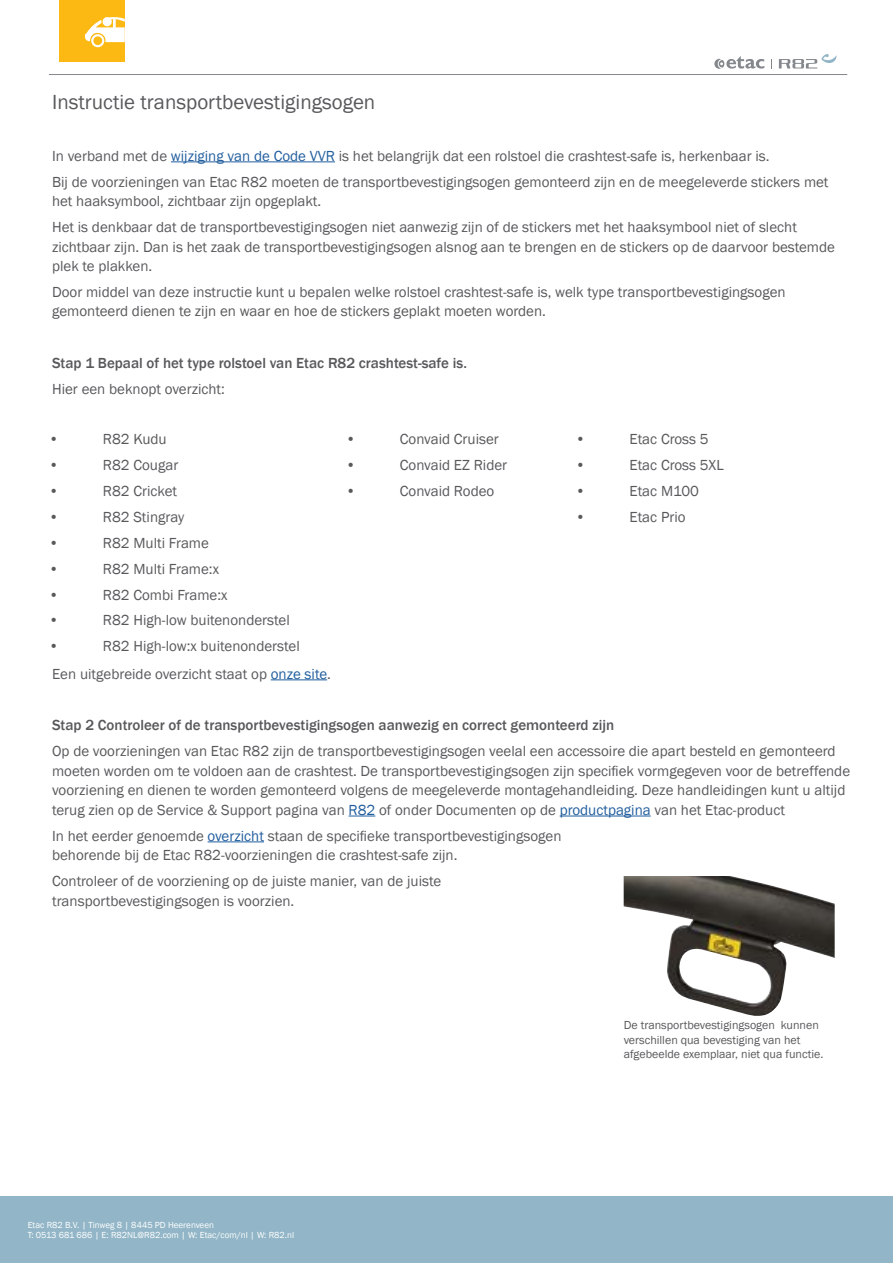
<style>
.page{position:relative;width:893px;height:1263px;background:#fff}
.page>*{position:absolute;margin:0;border:0;box-sizing:border-box;transform-origin:0 0}
.t1{font:21px "Franklin Gothic";color:#58595b}
.t2{font:15px/19.5px "Franklin Gothic";color:#58595b}
.t3{font:500 15px "Franklin Gothic";color:#58595b}
.t4{font:12px/14.4px "Franklin Gothic";color:#58595b}
.t5{font:9px/10.8px "Franklin Gothic";color:#fff}
.s1{color:#215e9e}
</style>
<div class="page">
<div style="left:0;top:1196px;width:893px;height:67px;background:#92b6c7"></div>
<hr style="left:49px;top:74px;width:798px;height:1px;background:#84888c">
<hr style="left:171px;top:161px;width:164px;height:1px;background:#215e9e">
<hr style="left:271px;top:679px;width:56px;height:1px;background:#215e9e">
<svg style="left:349px;top:816px;width:26px;height:1px"></svg>
<hr style="left:560px;top:816px;width:91px;height:1px;background:#215e9e">
<hr style="left:208px;top:841px;width:56px;height:1px;background:#215e9e">
<svg style="left:714px;top:56px;width:50px;height:13px"></svg>
<svg style="left:779px;top:54px;width:57px;height:15px"></svg>
<div style="left:60px;top:0;width:65px;height:61px;background:#fdb913"></div>
<svg style="left:85px;top:17px;width:40px;height:30px"></svg>
<img style="left:624px;top:876px;width:211px;height:140px">
<h1 class="t1" style="left:52px;top:89px;width:325px">Instructie transportbevestigingsogen</h1>
<p class="t2" style="left:52px;top:143px;width:778px;line-height:25.8px">In verband met de <span class="s1">wijziging van de Code VVR</span> is het belangrijk dat een rolstoel die crashtest-safe is, herkenbaar is.<br>Bij de voorzieningen van Etac R82 moeten de transportbevestigingsogen gemonteerd zijn en de meegeleverde stickers met</p>
<p class="t2" style="left:52px;top:189px;width:746px;line-height:25.8px">het haaksymbool, zichtbaar zijn opgeplakt.<br>Het is denkbaar dat de transportbevestigingsogen niet aanwezig zijn of de stickers met het haaksymbool niet of slecht</p>
<p class="t2" style="left:52px;top:237px;width:784px">zichtbaar zijn. Dan is het zaak de transportbevestigingsogen alsnog aan te brengen en de stickers op de daarvoor bestemde plek te plakken.</p>
<p class="t2" style="left:52px;top:282px;width:735px">Door middel van deze instructie kunt u bepalen welke rolstoel crashtest-safe is, welk type transportbevestigingsogen gemonteerd dienen te zijn en waar en hoe de stickers geplakt moeten worden.</p>
<p class="t3" style="left:52px;top:354px;width:416px">Stap 1 Bepaal of het type rolstoel van Etac R82 crashtest-safe is.</p>
<p class="t2" style="left:52px;top:380px;width:174px">Hier een beknopt overzicht:</p>
<p class="t2" style="left:49px;top:430px;width:12px">•</p>
<p class="t2" style="left:103px;top:430px;width:65px">R82 Kudu</p>
<p class="t2" style="left:49px;top:456px;width:12px">•</p>
<p class="t2" style="left:103px;top:456px;width:77px">R82 Cougar</p>
<p class="t2" style="left:49px;top:482px;width:12px">•</p>
<p class="t2" style="left:103px;top:482px;width:76px">R82 Cricket</p>
<p class="t2" style="left:49px;top:507px;width:12px">•</p>
<p class="t2" style="left:103px;top:507px;width:83px">R82 Stingray</p>
<p class="t2" style="left:49px;top:533px;width:12px">•</p>
<p class="t2" style="left:103px;top:533px;width:108px">R82 Multi Frame</p>
<p class="t2" style="left:49px;top:559px;width:12px">•</p>
<p class="t2" style="left:103px;top:559px;width:118px">R82 Multi Frame:x</p>
<p class="t2" style="left:49px;top:585px;width:12px">•</p>
<p class="t2" style="left:103px;top:585px;width:126px">R82 Combi Frame:x</p>
<p class="t2" style="left:49px;top:611px;width:12px">•</p>
<p class="t2" style="left:103px;top:611px;width:188px">R82 High-low buitenonderstel</p>
<p class="t2" style="left:49px;top:637px;width:12px">•</p>
<p class="t2" style="left:103px;top:637px;width:198px">R82 High-low:x buitenonderstel</p>
<p class="t2" style="left:346px;top:430px;width:12px">•</p>
<p class="t2" style="left:400px;top:430px;width:101px">Convaid Cruiser</p>
<p class="t2" style="left:346px;top:456px;width:12px">•</p>
<p class="t2" style="left:400px;top:456px;width:109px">Convaid EZ Rider</p>
<p class="t2" style="left:346px;top:482px;width:12px">•</p>
<p class="t2" style="left:400px;top:482px;width:96px">Convaid Rodeo</p>
<p class="t2" style="left:575px;top:430px;width:12px">•</p>
<p class="t2" style="left:629px;top:430px;width:81px">Etac Cross 5</p>
<p class="t2" style="left:575px;top:456px;width:12px">•</p>
<p class="t2" style="left:629px;top:456px;width:96px">Etac Cross 5XL</p>
<p class="t2" style="left:575px;top:482px;width:12px">•</p>
<p class="t2" style="left:629px;top:482px;width:71px">Etac M100</p>
<p class="t2" style="left:575px;top:507px;width:12px">•</p>
<p class="t2" style="left:629px;top:507px;width:58px">Etac Prio</p>
<p class="t2" style="left:52px;top:664px;width:280px">Een uitgebreide overzicht staat op <span class="s1">onze site</span>.</p>
<p class="t3" style="left:52px;top:716px;width:564px">Stap 2 Controleer of de transportbevestigingsogen aanwezig en correct gemonteerd zijn</p>
<p class="t2" style="left:52px;top:742px;width:800px">Op de voorzieningen van Etac R82 zijn de transportbevestigingsogen veelal een accessoire die apart besteld en gemonteerd moeten worden om te voldoen aan de crashtest. De transportbevestigingsogen zijn specifiek vormgegeven voor de betreffende voorziening en dienen te worden gemonteerd volgens de meegeleverde montagehandleiding. Deze handleidingen kunt u altijd terug zien op de Service &amp; Support pagina van <span class="s1">R82</span> of onder Documenten op de <span class="s1">productpagina</span> van het Etac-product</p>
<p class="t2" style="left:52px;top:826px;width:511px">In het eerder genoemde <span class="s1">overzicht</span> staan de specifieke transportbevestigingsogen behorende bij de Etac R82-voorzieningen die crashtest-safe zijn.</p>
<p class="t2" style="left:52px;top:872px;width:391px">Controleer of de voorziening op de juiste manier, van de juiste transportbevestigingsogen is voorzien.</p>
<p class="t5" style="left:28px;top:1219px;width:268px">Etac R82 B.V. | Tinweg 8 | 8445 PD Heerenveen<br>T: 0513 681 686 | E: R82NL@R82.com | W: Etac/com/nl | W: R82.nl</p>
<p class="t4" style="left:624px;top:1018px;width:201px">De transportbevestigingsogen kunnen verschillen qua bevestiging van het afgebeelde exemplaar, niet qua functie.</p>
</div>
